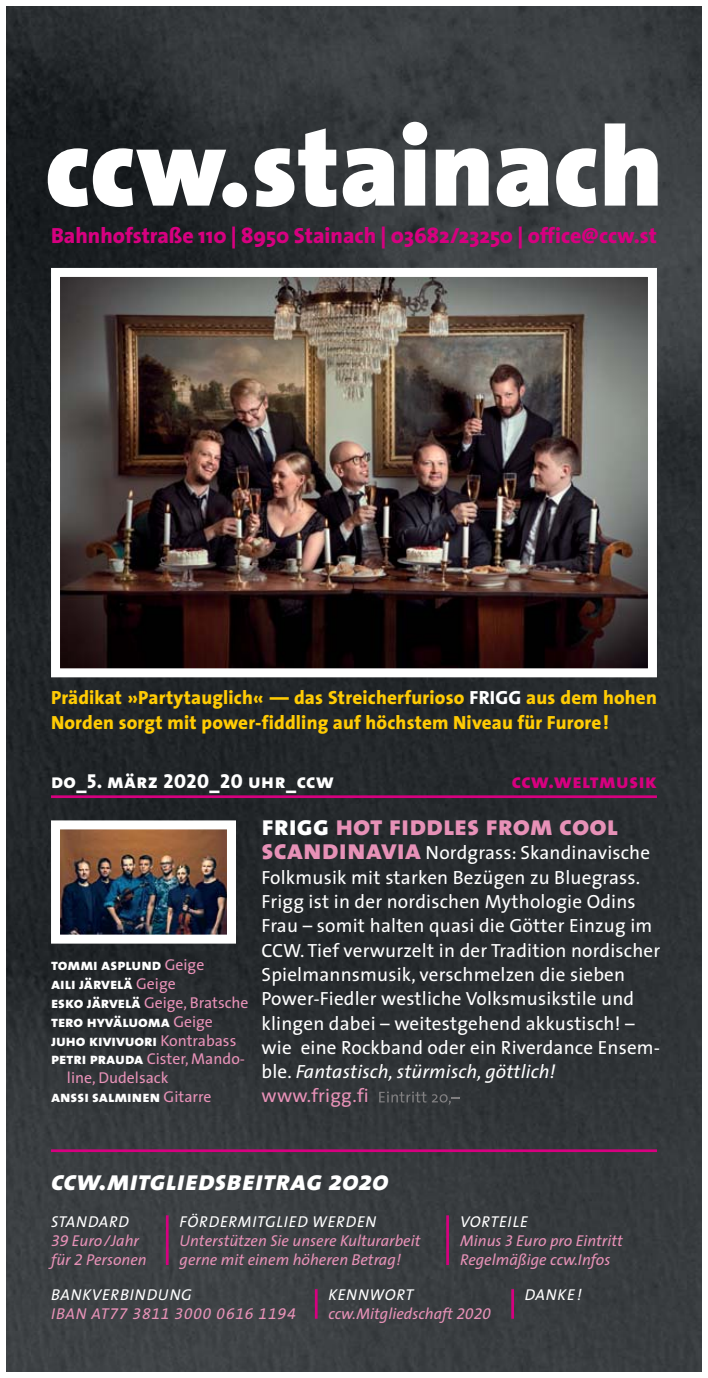
<style>
.page{position:relative;width:708px;height:1378px;background:#fff}
.page>*{position:absolute;margin:0;border:0;box-sizing:border-box;transform-origin:0 0}
.t1{font:900 112.5px "The Sans";color:#fff}
.t2{font:italic 28.12px "The Sans Extra Bold Caps";letter-spacing:.005em;color:#fff}
.t3{font:28.12px "The Sans Extra Bold Caps";color:#e791b7}
.t4{font:800 22.05px "The Sans";color:#d70080}
.t5{font:20.25px "The Sans Extra Bold Caps";letter-spacing:.025em;color:#fff}
.t6{font:20.25px "The Sans Extra Bold Caps";letter-spacing:.025em;color:#d70080}
.t7{font:19.12px/24.3px "The Sans";letter-spacing:.01em;color:#fff}
.t8{font:800 19.12px/24.3px "The Sans";letter-spacing:.01em;color:#ffcb04}
.t9{font:italic 15.75px/18.9px "The Sans";color:#e791b7}
.t10{font:15.75px/18.9px "The Sans Extra Bold Caps";color:#fff}
.t11{font:15.75px/18.9px "The Sans";color:#e791b7}
.t12{font:italic 15.75px "The Sans";letter-spacing:.05em;color:#fff}
.t13{font:italic 15.75px "The Sans Expert";letter-spacing:.05em;color:#e791b7}
.t14{font:italic 15.75px "The Sans Caps";letter-spacing:.05em;color:#fff}
.s1{color:#fff}
.s2{font-family:"The Sans";color:#e791b7}
.s3{font-family:"The Sans Extra Bold Caps";color:#fff}
.s4{font-family:"The Sans Extra Bold Caps";font-size:28.12px;color:#e791b7}
.s5{font-style:italic}
.s6{color:#e791b7}
.s7{font-family:"The Sans";font-weight:800}
.s8{font-family:"The Sans Expert"}
.s9{font-family:"The Sans"}
.s10{font-family:"The Sans Caps"}
</style>
<div class="page">
<img style="left:6px;top:6px;width:696px;height:1365px">
<hr style="left:51px;top:795px;width:606px;height:3px;background:#d70080">
<hr style="left:51px;top:1149px;width:606px;height:3px;background:#d70080">
<img style="left:379px;top:1091px;width:72px;height:14px">
<img style="left:61px;top:830px;width:165px;height:103px">
<div style="left:51px;top:820px;width:185px;height:123px;border:9px solid #fff"></div>
<img style="left:61px;top:278px;width:586px;height:389px">
<div style="left:51px;top:268px;width:606px;height:409px;border:9px solid #fff"></div>
<hr style="left:166px;top:1215px;width:3px;height:50px;background:#d70080">
<hr style="left:315px;top:1289px;width:3px;height:29px;background:#d70080">
<hr style="left:511px;top:1289px;width:3px;height:29px;background:#d70080">
<hr style="left:446px;top:1215px;width:3px;height:50px;background:#d70080">
<h1 class="t1" style="left:45px;top:72px;width:619px">ccw.stainach</h1>
<p class="t4" style="left:51px;top:224px;width:607px">Bahnhofstraße 110 | 8950 Stainach | 03682/23250 | office@ccw.st</p>
<p class="t8" style="left:51px;top:686px;width:607px">Prädikat »Partytauglich« — das Streicherfurioso <span class="s1">FRIGG</span> aus dem hohen<br>Norden sorgt mit power-fiddling auf höchstem Niveau für Furore!</p>
<p class="t5" style="left:51px;top:769px;width:284px">do_5. märz 2020_20 uhr_ccw</p>
<p class="t6" style="left:512px;top:769px;width:147px">ccw.weltmusik</p>
<p class="t10" style="left:51px;top:955px;width:155px">tommi asplund <span class="s2">Geige </span>aili järvelä <span class="s2">Geige</span></p>
<p class="t11" style="left:51px;top:994px;width:199px"><span class="s3">esko järvelä</span> Geige, Bratsche</p>
<p class="t10" style="left:51px;top:1011px;width:187px">tero hyväluoma <span class="s2">Geige </span>juho kivivuori <span class="s2">Kontrabass</span></p>
<p class="t11" style="left:67px;top:1051px;width:180px;text-indent:-16px"><span class="s3">petri prauda</span> Cister, Mando&shy;line, Dudelsack</p>
<p class="t10" style="left:51px;top:1087px;width:162px">anssi salminen <span class="s2">Gitarre</span></p>
<h2 class="t3" style="left:261px;top:809px;width:358px"><span class="s1">frigg</span> hot fiddles from cool</h2>
<p class="t7" style="left:261px;top:842px;width:400px"><span class="s4">scandinavia</span> Nordgrass: Skandinavische Folkmusik mit starken Bezügen zu Bluegrass.<br>Frigg ist in der nordischen Mythologie Odins Frau – somit halten quasi die Götter Einzug im CCW. Tief verwurzelt in der Tradition nordischer Spielmannsmusik, verschmelzen die sieben Power-Fiedler westliche Volksmusikstile und klingen dabei – weitestgehend akkustisch! – wie eine Rockband oder ein Riverdance Ensem&shy;ble. <span class="s5">Fantastisch, stürmisch, göttlich! </span><span class="s6">www.frigg.fi</span></p>
<h2 class="t2" style="left:51px;top:1163px;width:339px">ccw.mitgliedsbeitrag <span class="s7">2020</span></h2>
<p class="t12" style="left:180px;top:1215px;width:198px">FÖRDERMITGLIED WERDEN</p>
<p class="t9" style="left:180px;top:1232px;width:242px">Unterstützen Sie unsere Kulturarbeit gerne mit einem höheren Betrag!</p>
<p class="t14" style="left:51px;top:1212px;width:80px">STANDARD</p>
<p class="t9" style="left:51px;top:1232px;width:97px"><span class="s8">39</span> Euro/Jahr für <span class="s8">2</span> Personen</p>
<p class="t12" style="left:51px;top:1288px;width:142px">BANKVERBINDUNG</p>
<p class="t13" style="left:51px;top:1304px;width:246px"><span class="s9">IBAN AT</span>77 3811 3000 0616 1194</p>
<p class="t9" style="left:460px;top:1214px;width:164px"><span class="s1">VORTEILE<br></span>Minus <span class="s10">3</span> Euro pro Eintritt<br>Regelmäßige ccw.Infos</p>
<p class="t9" style="left:328px;top:1286px;width:164px"><span class="s1">KENNWORT </span>ccw.Mitgliedschaft <span class="s8">2020</span></p>
<p class="t12" style="left:525px;top:1288px;width:59px">DANKE!</p>
</div>
